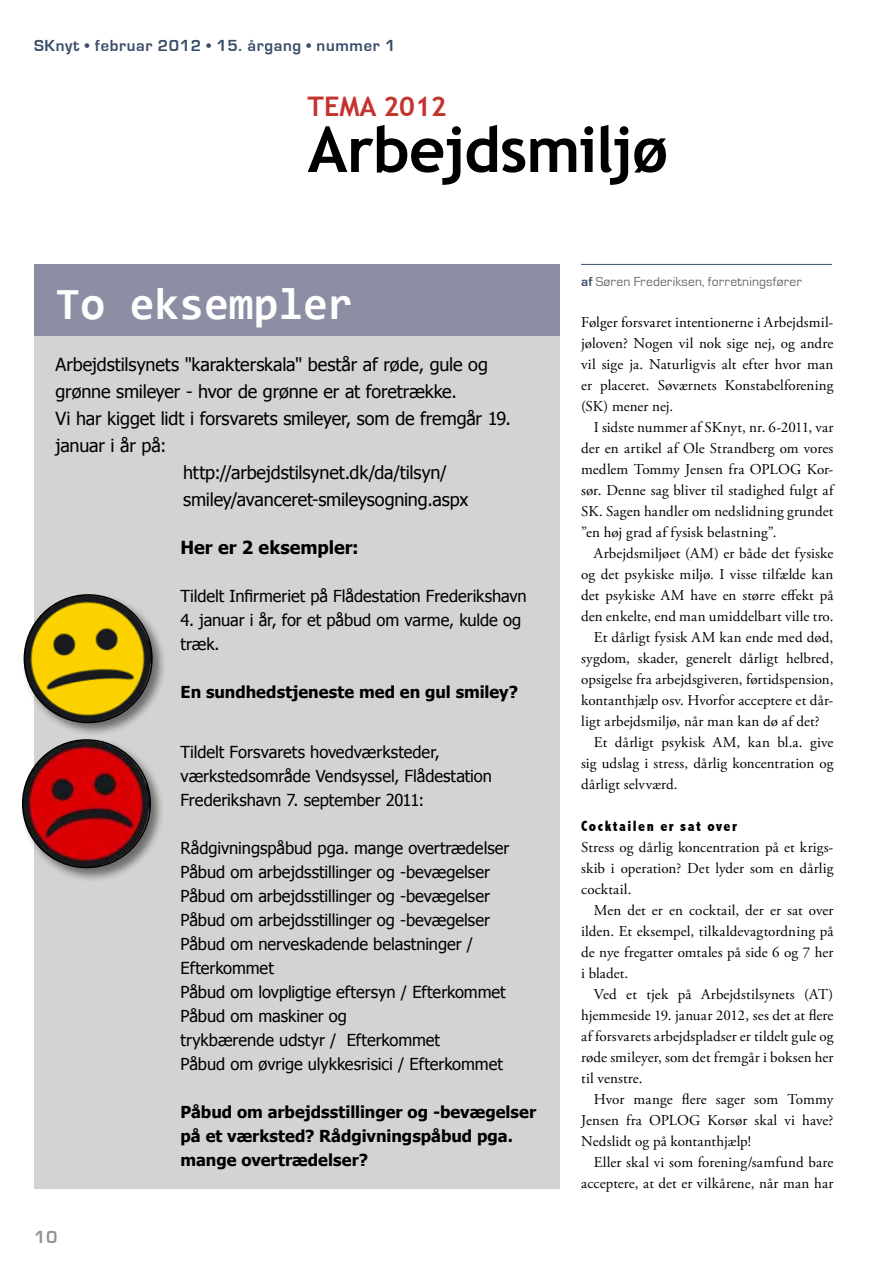
<style>
.page{position:relative;width:893px;height:1263px;background:#fff}
.page>*{position:absolute;margin:0;border:0;box-sizing:border-box;transform-origin:0 0}
.t1{font:700 63px "Trebuchet MS";letter-spacing:-.02em;color:#000}
.t2{font:700 45px "Consolas";color:#fff}
.t3{font:700 27px "Trebuchet MS";color:#c4342e}
.t4{font:18px "Tahoma";letter-spacing:-.005em;color:#000}
.t5{font:700 18px "Tahoma";color:#000}
.t6{font:700 18px "Eurostile";color:#959391}
.t7{font:16.5px/24px "Tahoma";letter-spacing:-.005em;color:#000}
.t8{font:700 16.5px/24px "Tahoma";color:#000}
.t9{font:700 16.5px "Eurostile";letter-spacing:.04em;color:#394c69}
.t10{font:15px/21px "Adobe Garamond Pro";letter-spacing:.01em;color:#000;text-align:justify}
.t11{font:800 condensed 15px "Abadi";letter-spacing:.1em;color:#000}
.t12{font:13.5px "Eurostile";letter-spacing:.01em;color:#6d6966}
.s1{font-weight:700;color:#394c69}
</style>
<div class="page">
<hr style="left:581px;top:264px;width:251px;height:1px;background:#394c69">
<div style="left:34px;top:336px;width:526px;height:852px;background:#d3d3d2"></div>
<div style="left:21px;top:592px;width:146px;height:145px;background:#000;opacity:.49"></div>
<img style="left:24px;top:595px;width:128px;height:127px">
<div style="left:20px;top:737px;width:145px;height:145px;background:#000;opacity:.49"></div>
<img style="left:23px;top:740px;width:127px;height:127px">
<div style="left:34px;top:264px;width:526px;height:72px;background:#8c8ea3"></div>
<p class="t9" style="left:34px;top:37px;width:363px">SKnyt • februar 2012 • 15. årgang • nummer 1</p>
<h3 class="t3" style="left:308px;top:90px;width:141px">TEMA 2012</h3>
<h1 class="t1" style="left:308px;top:110px;width:362px">Arbejdsmiljø</h1>
<h2 class="t2" style="left:56px;top:276px;width:299px">To eksempler</h2>
<p class="t4" style="left:56px;top:352px;width:434px">Arbejdstilsynets "karakterskala" består af røde, gule og</p>
<p class="t4" style="left:56px;top:379px;width:403px">grønne smileyer - hvor de grønne er at foretrække.</p>
<p class="t4" style="left:56px;top:406px;width:457px">Vi har kigget lidt i forsvarets smileyer, som de fremgår 19.</p>
<p class="t4" style="left:56px;top:433px;width:112px">januar i år på:</p>
<p class="t4" style="left:183px;top:460px;width:265px">http://arbejdstilsynet.dk/da/tilsyn/</p>
<p class="t4" style="left:183px;top:487px;width:287px">smiley/avanceret-smileysogning.aspx</p>
<p class="t5" style="left:181px;top:535px;width:180px">Her er 2 eksempler:</p>
<p class="t7" style="left:181px;top:583px;width:348px">Tildelt Infirmeriet på Flådestation Frederikshavn</p>
<p class="t7" style="left:181px;top:607px;width:342px">4. januar i år, for et påbud om varme, kulde og træk.</p>
<p class="t8" style="left:181px;top:679px;width:339px">En sundhedstjeneste med en gul smiley?</p>
<p class="t6" style="left:34px;top:1227px;width:25px">10</p>
<p class="t7" style="left:181px;top:739px;width:313px">Tildelt Forsvarets hovedværksteder, værkstedsområde Vendsyssel, Flådestation<br>Frederikshavn 7. september 2011:</p>
<p class="t7" style="left:181px;top:835px;width:330px">Rådgivningspåbud pga. mange overtrædelser Påbud om arbejdsstillinger og -bevægelser Påbud om arbejdsstillinger og -bevægelser Påbud om arbejdsstillinger og -bevægelser Påbud om nerveskadende belastninger / Efterkommet<br>Påbud om lovpligtige eftersyn / Efterkommet Påbud om maskiner og<br>trykbærende udstyr / Efterkommet<br>Påbud om øvrige ulykkesrisici / Efterkommet</p>
<p class="t8" style="left:181px;top:1099px;width:357px">Påbud om arbejdsstillinger og -bevægelser på et værksted? Rådgivningspåbud pga. mange overtrædelser?</p>
<p class="t12" style="left:581px;top:274px;width:222px"><span class="s1">af</span> Søren Frederiksen, forretningsfører</p>
<p class="t10" style="left:581px;top:312px;width:254px">Følger forsvaret intentionerne i Arbejdsmil&shy;jøloven? Nogen vil nok sige nej, og andre vil sige ja. Naturligvis alt efter hvor man er placeret. Søværnets Konstabelforening (SK) mener nej.</p>
<p class="t10" style="left:581px;top:417px;width:254px;text-indent:13px">I sidste nummer af SKnyt, nr. 6-2011, var der en artikel af Ole Strandberg om vores medlem Tommy Jensen fra OPLOG Kor&shy;sør. Denne sag bliver til stadighed fulgt af SK. Sagen handler om nedslidning grundet ”en høj grad af fysisk belastning”.</p>
<p class="t10" style="left:594px;top:543px;width:241px">Arbejdsmiljøet (AM) er både det fysiske</p>
<p class="t10" style="left:581px;top:564px;width:254px">og det psykiske miljø. I visse tilfælde kan</p>
<p class="t10" style="left:581px;top:585px;width:254px">det psykiske AM have en større effekt på</p>
<p class="t10" style="left:581px;top:606px;width:254px">den enkelte, end man umiddelbart ville tro.</p>
<p class="t10" style="left:594px;top:627px;width:241px">Et dårligt fysisk AM kan ende med død,</p>
<p class="t10" style="left:581px;top:648px;width:254px">sygdom, skader, generelt dårligt helbred,</p>
<p class="t10" style="left:581px;top:669px;width:254px">opsigelse fra arbejdsgiveren, førtidspension,</p>
<p class="t10" style="left:581px;top:690px;width:254px">kontanthjælp osv. Hvorfor acceptere et dår-</p>
<p class="t10" style="left:581px;top:711px;width:240px">ligt arbejdsmiljø, når man kan dø af det?</p>
<p class="t10" style="left:594px;top:732px;width:241px">Et dårligt psykisk AM, kan bl.a. give</p>
<p class="t10" style="left:581px;top:753px;width:254px">sig udslag i stress, dårlig koncentration og</p>
<p class="t10" style="left:581px;top:774px;width:98px">dårligt selvværd.</p>
<p class="t11" style="left:581px;top:817px;width:157px">Cocktailen er sat over</p>
<p class="t10" style="left:581px;top:837px;width:254px">Stress og dårlig koncentration på et krigs&shy;skib i operation? Det lyder som en dårlig cocktail.</p>
<p class="t10" style="left:581px;top:900px;width:254px;text-indent:13px">Men det er en cocktail, der er sat over ilden. Et eksempel, tilkaldevagtordning på de nye fregatter omtales på side 6 og 7 her i bladet.</p>
<p class="t10" style="left:581px;top:984px;width:254px;text-indent:13px">Ved et tjek på Arbejdstilsynets (AT) hjemmeside 19. januar 2012, ses det at flere af forsvarets arbejdspladser er tildelt gule og røde smileyer, som det fremgår i boksen her til venstre.</p>
<p class="t10" style="left:581px;top:1089px;width:254px;text-indent:13px">Hvor mange flere sager som Tommy Jensen fra OPLOG Korsør skal vi have?<br>Nedslidt og på kontanthjælp!</p>
<p class="t10" style="left:581px;top:1152px;width:254px;text-align:right">Eller skal vi som forening/samfund bare acceptere, at det er vilkårene, når man har</p>
</div>
